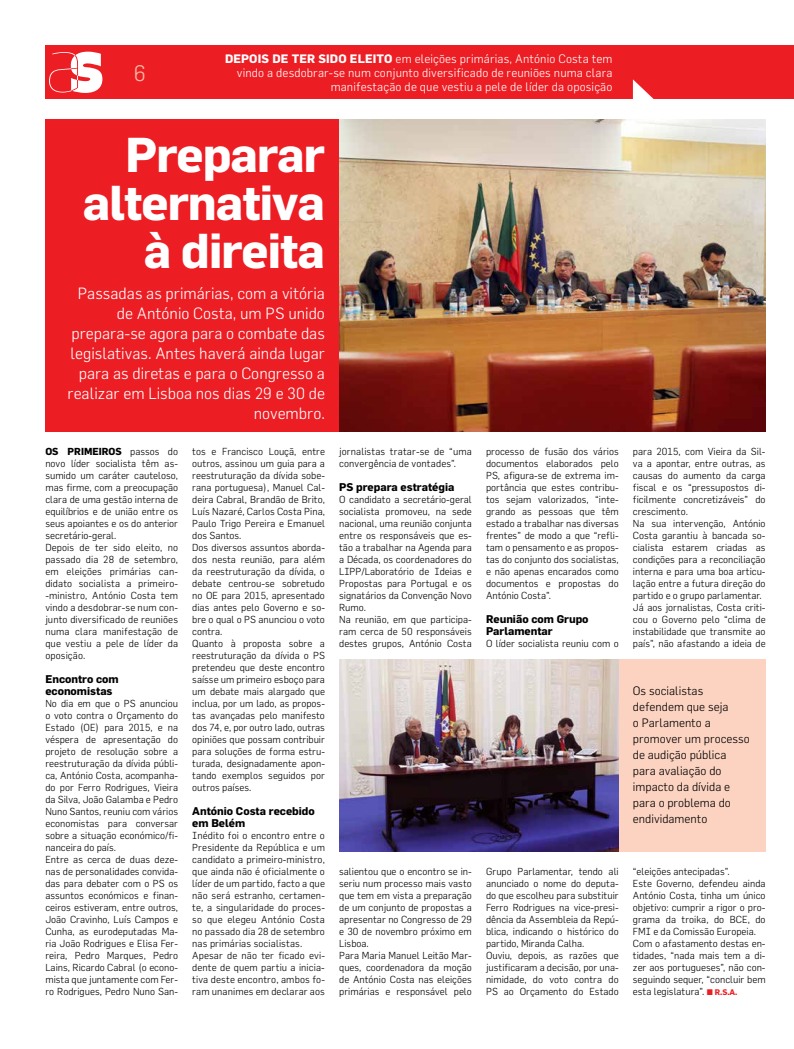
<style>
.page{position:relative;width:794px;height:1049px;background:#fff}
.page>*{position:absolute;margin:0;border:0;box-sizing:border-box;transform-origin:0 0}
.t1{font:700 48px/48px "Flama";letter-spacing:-.02em;color:#fff;text-align:right}
.t2{font:300 22px "Flama";color:#fbbea7}
.t3{font:300 16px/20px "Flama";color:#fff;text-align:right}
.t4{font:300 12px/14px "Flama";letter-spacing:.01em;color:#fff;text-align:right}
.t5{font:300 12px/16px "Flama";color:#000}
.t6{font:700 11px/12px "Flama";color:#000}
.t7{font:300 10px/12px "Flama";color:#000}
.s1{font-weight:700}
.s2{font-weight:700;font-size:8px;color:#ed1d24}
</style>
<div class="page">
<div style="left:45px;top:45px;width:749px;height:54px;background:#ed1d24"></div>
<svg style="left:49px;top:52px;width:53px;height:41px"></svg>
<svg style="left:633px;top:79px;width:21px;height:20px"></svg>
<div style="left:45px;top:120px;width:294px;height:312px;background:#ed1d24"></div>
<div style="left:619px;top:660px;width:146px;height:192px;background:#fcd3c1"></div>
<img style="left:339px;top:120px;width:426px;height:312px">
<img style="left:339px;top:660px;width:280px;height:192px">
<h2 class="t2" style="left:134px;top:60px;width:14px">6</h2>
<p class="t4" style="left:225px;top:51px;width:389px"><span class="s1">Depois de ter sido eleito</span> em eleições primárias, António Costa tem vindo a desdobrar-se num conjunto diversificado de reuniões numa clara manifestação de que vestiu a pele de líder da oposição</p>
<h1 class="t1" style="left:83px;top:130px;width:244px">Preparar alternativa à direita</h1>
<h3 class="t3" style="left:68px;top:283px;width:259px">Passadas as primárias, com a vitória de António Costa, um PS unido prepara-se agora para o combate das legislativas. Antes haverá ainda lugar para as diretas e para o Congresso a realizar em Lisboa nos dias 29 e 30 de novembro.</h3>
<p class="t7" style="left:45px;top:445px;width:134px"><span class="s1">Os primeiros</span> passos do novo líder socialista têm as&shy;sumido um caráter cauteloso, mas firme, com a preocupação clara de uma gestão interna de equilíbrios e de união entre os seus apoiantes e os do anterior secretário-geral.<br>Depois de ter sido eleito, no passado dia 28 de setembro, em eleições primárias can&shy;didato socialista a primeiro--ministro, António Costa tem vindo a desdobrar-se num con&shy;junto diversificado de reuniões numa clara manifestação de que vestiu a pele de líder da oposição.</p>
<p class="t6" style="left:45px;top:673px;width:75px">Encontro com economistas</p>
<p class="t7" style="left:45px;top:697px;width:134px">No dia em que o PS anunciou o voto contra o Orçamento do<br>Estado (OE) para 2015, e na véspera de apresentação do projeto de resolução sobre a reestruturação da dívida públi&shy;ca, António Costa, acompanha&shy;do por Ferro Rodrigues, Vieira da Silva, João Galamba e Pedro<br>N uno Santos, reuniu com vários economistas para conversar sobre a situação económico/fi&shy;nanceira do país.<br>Entre as cerca de duas deze&shy;nas de personalidades convida&shy;das para debater com o PS os assuntos económicos e finan&shy;ceiros estiveram, entre outros,<br>João Cravinho, Luís Campos e<br>Cunha, as eurodeputadas Ma&shy;ria João Rodrigues e Elisa Fer&shy;reira, Pedro Marques, Pedro<br>Lains, Ricardo Cabral (o econo&shy;mista que juntamente com Fer&shy;ro Rodrigues, Pedro N uno San-</p>
<p class="t7" style="left:192px;top:445px;width:134px">tos e Francisco Louçã, entre outros, assinou um guia para a reestruturação da dívida sobe&shy;rana portuguesa), Manuel Cal&shy;deira Cabral, Brandão de Brito,<br>Luís Nazaré, Carlos Costa Pina,<br>Paulo Trigo Pereira e Emanuel dos Santos.<br>Dos diversos assuntos aborda&shy;dos nesta reunião, para além da reestruturação da dívida, o debate centrou-se sobretudo no OE para 2015, apresentado dias antes pelo Governo e so&shy;bre o qual o PS anunciou o voto contra.<br>Quanto à proposta sobre a reestruturação da dívida o PS pretendeu que deste encontro saísse um primeiro esboço para um debate mais alargado que inclua, por um lado, as propos&shy;tas avançadas pelo manifesto dos 74, e, por outro lado, outras opiniões que possam contribuir para soluções de forma estru&shy;turada, designadamente apon&shy;tando exemplos seguidos por outros países.</p>
<p class="t6" style="left:192px;top:805px;width:124px">António Costa recebido em Belém</p>
<p class="t7" style="left:192px;top:829px;width:134px">Inédito foi o encontro entre o<br>Presidente da República e um candidato a primeiro-ministro, que ainda não é oficialmente o líder de um partido, facto a que não será estranho, certamen&shy;te, a singularidade do proces&shy;so que elegeu António Costa no passado dia 28 de setembro nas primárias socialistas.<br>Apesar de não ter ficado evi&shy;dente de quem partiu a inicia&shy;tiva deste encontro, ambos fo&shy;ram unanimes em declarar aos</p>
<p class="t7" style="left:339px;top:445px;width:134px">jornalistas tratar-se de “uma convergência de vontades”.</p>
<p class="t6" style="left:339px;top:481px;width:117px">PS prepara estratégia</p>
<p class="t7" style="left:339px;top:493px;width:134px">O candidato a secretário-geral socialista promoveu, na sede nacional, uma reunião conjunta entre os responsáveis que es&shy;tão a trabalhar na Agenda para a Década, os coordenadores do<br>LIPP/Laboratório de Ideias e<br>Propostas para Portugal e os signatários da Convenção Novo<br>Rumo.<br>Na reunião, em que participa&shy;ram cerca de 50 responsáveis destes grupos, António Costa</p>
<p class="t7" style="left:339px;top:865px;width:134px">salientou que o encontro se in&shy;seriu num processo mais vasto que tem em vista a preparação de um conjunto de propostas a apresentar no Congresso de 29 e 30 de novembro próximo em<br>Lisboa.<br>Para Maria Manuel Leitão Mar&shy;ques, coordenadora da moção de António Costa nas eleições primárias e responsável pelo</p>
<p class="t7" style="left:486px;top:445px;width:134px;text-align:justify">processo de fusão dos vários documentos elaborados pelo PS, afigura-se de extrema im&shy;portância que estes contribu&shy;tos sejam valorizados, “inte&shy;grando as pessoas que têm estado a trabalhar nas diversas frentes” de modo a que “refli&shy;tam o pensamento e as propos&shy;tas do conjunto dos socialistas, e não apenas encarados como documentos e propostas do António Costa”.</p>
<p class="t6" style="left:486px;top:613px;width:104px">Reunião com Grupo<br>Parlamentar</p>
<p class="t7" style="left:486px;top:637px;width:134px">O líder socialista reuniu com o</p>
<p class="t7" style="left:486px;top:865px;width:134px">Grupo Parlamentar, tendo ali anunciado o nome do deputa&shy;do que escolheu para substituir<br>Ferro Rodrigues na vice-presi&shy;dência da Assembleia da Repú&shy;blica, indicando o histórico do partido, Miranda Calha.<br>Ouviu, depois, as razões que justificaram a decisão, por una&shy;nimidade, do voto contra do<br>PS ao Orçamento do Estado</p>
<p class="t7" style="left:633px;top:445px;width:134px">para 2015, com Vieira da Sil&shy;va a apontar, entre outras, as causas do aumento da carga fiscal e os “pressupostos di&shy;ficilmente concretizáveis” do crescimento.<br>Na sua intervenção, António<br>Costa garantiu à bancada so&shy;cialista estarem criadas as condições para a reconciliação interna e para uma boa articu&shy;lação entre a futura direção do partido e o grupo parlamentar.<br>Já aos jornalistas, Costa criti&shy;cou o Governo pelo “clima de instabilidade que transmite ao país”, não afastando a ideia de</p>
<p class="t5" style="left:633px;top:683px;width:118px">Os socialistas defendem que seja<br>o Parlamento a promover um processo de audição pública para avaliação do impacto da dívida e para o problema do endividamento</p>
<p class="t7" style="left:633px;top:865px;width:134px">“eleições antecipadas”.<br>Este Governo, defendeu ainda<br>António Costa, tinha um único objetivo: cumprir a rigor o pro&shy;grama da troika, do BCE, do<br>FMI e da Comissão Europeia.<br>Com o afastamento destas en&shy;tidades, “nada mais tem a di&shy;zer aos portugueses”, não con&shy;seguindo sequer, “concluir bem esta legislatura”. <span class="s2">^ R.S.A.</span></p>
</div>
